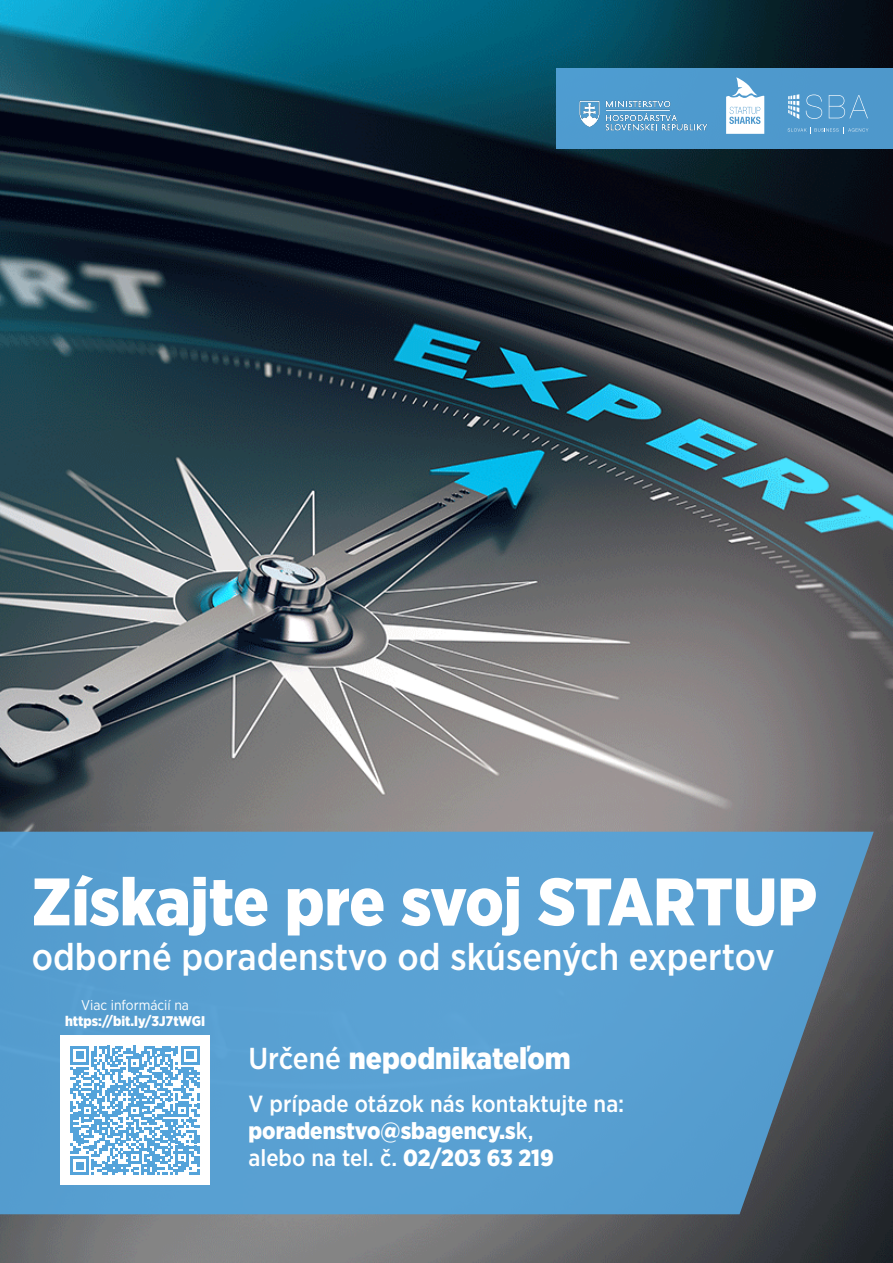
<style>
.page{position:relative;width:893px;height:1263px;background:#fff}
.page>*{position:absolute;margin:0;border:0;box-sizing:border-box;transform-origin:0 0}
.t1{font:900 67.05px "Gotham Narrow";color:#fff}
.t2{font:500 37.65px "Gotham Narrow";color:#fff}
.t3{font:900 30.3px "Gotham Narrow";color:#fff}
.t4{font:500 23.4px "Gotham Narrow";color:#fff}
.t5{font:900 23.4px "Gotham Narrow";color:#fff}
.t6{font:900 14.1px "Gotham Narrow";color:#fff}
.t7{font:14.1px "Gotham Narrow";color:#fff}
.s1{font-weight:500}
.s2{font-weight:900}
</style>
<div class="page">
<img style="left:0;top:0;width:893px;height:1263px">
<svg style="left:0;top:832px;width:874px;height:382px;background:#5697c6"></svg>
<div style="left:60px;top:1035px;width:150px;height:150px;background:#fff"></div>
<svg style="left:70px;top:1046px;width:129px;height:129px"></svg>
<div style="left:556px;top:68px;width:337px;height:81px;background:#4e9acd"></div>
<svg style="left:726px;top:77px;width:38px;height:57px"></svg>
<svg style="left:788px;top:94px;width:11px;height:25px"></svg>
<svg style="left:806px;top:95px;width:16px;height:24px"></svg>
<svg style="left:829px;top:95px;width:39px;height:23px"></svg>
<svg style="left:788px;top:127px;width:80px;height:6px"></svg>
<img style="left:579px;top:100px;width:129px;height:31px">
<p class="t1" style="left:32px;top:857px;width:787px">Získajte pre svoj STARTUP</p>
<p class="t2" style="left:32px;top:932px;width:744px">odborné poradenstvo od skúsených expertov</p>
<p class="t7" style="left:81px;top:996px;width:109px">Viac informácií na</p>
<p class="t6" style="left:65px;top:1011px;width:142px">https://bit.ly/3J7tWGI</p>
<p class="t3" style="left:248px;top:1038px;width:324px"><span class="s1">Určené</span> nepodnikateľom</p>
<p class="t4" style="left:248px;top:1089px;width:377px">V prípade otázok nás kontaktujte na:</p>
<p class="t5" style="left:248px;top:1115px;width:287px">poradenstvo@sbagency.s<span class="s1">k,</span></p>
<p class="t4" style="left:248px;top:1143px;width:307px">alebo na tel. č. <span class="s2">02/203 63 219</span></p>
</div>
